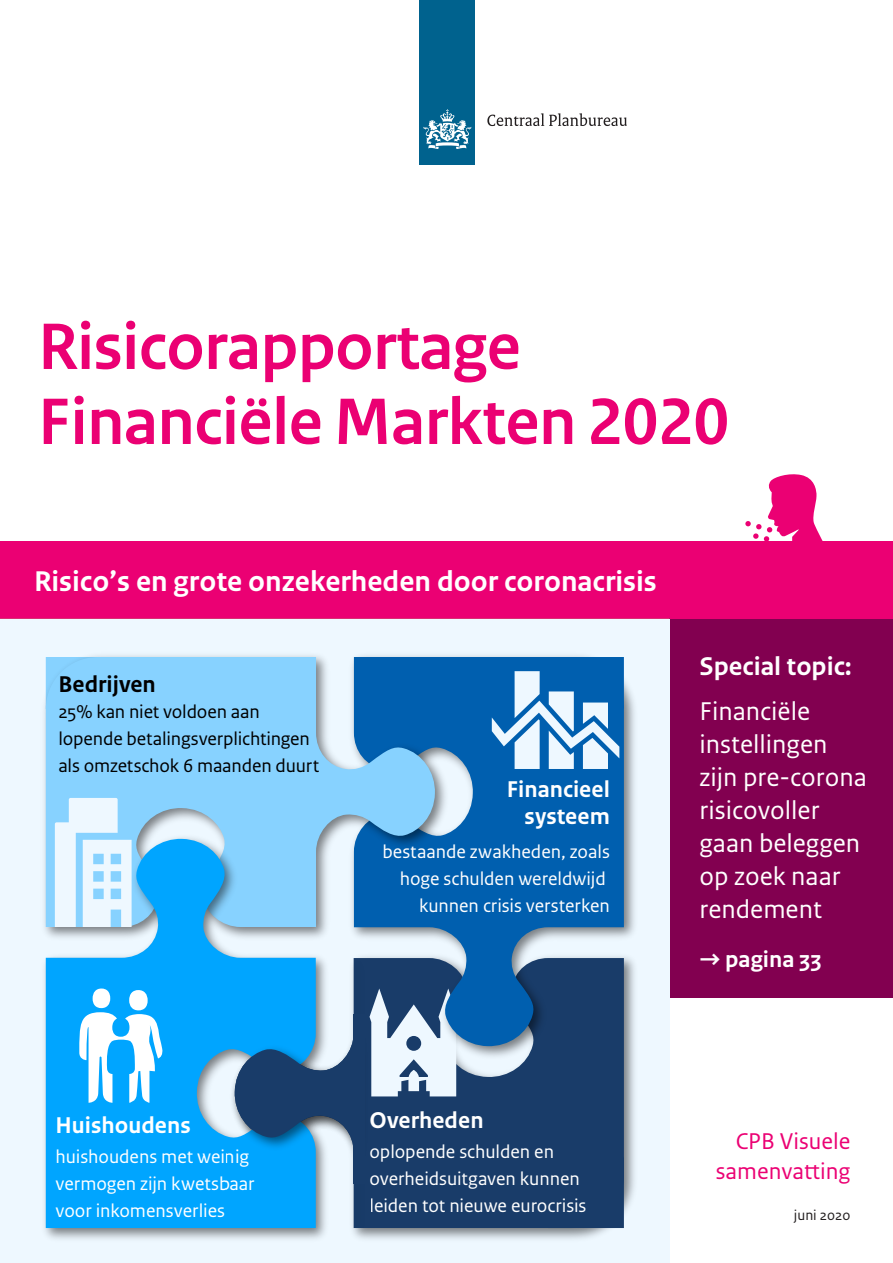
<style>
.page{position:relative;width:893px;height:1263px;background:#fff}
.page>*{position:absolute;margin:0;border:0;box-sizing:border-box;transform-origin:0 0}
.CPB_omslag_kop_1{font:700 69px/75px "Rijksoverheid Sans Heading";color:#eb0073}
.CPB_omslag_tekst_1_b{font:700 30px "Rijksoverheid Sans Text";color:#fff}
.CPB_omslag_tekst_1_b-2{font:27px/33px "Rijksoverheid Sans Text";color:#fff}
.CPB_omslag_tekst_1_b-3{font:700 27px "Rijksoverheid Sans Text";color:#fff}
.CPB_omslag_tekst_1_b-4{font:700 24px/27px "Rijksoverheid Sans Text";color:#fff;text-align:right}
.CPB_omslag_publicati{font:24px/30px "Rijksoverheid Sans Text";color:#eb0073;text-align:right}
.t1{font:700 24px "Rijksoverheid Sans Text";letter-spacing:.005em;color:#000}
.t2{font:19.5px/27px "Rijksoverheid Sans Text";letter-spacing:-.005em;color:#fff}
.t3{font:19.5px/27px "Rijksoverheid Sans Text";letter-spacing:-.01em;color:#000}
.CPB_omslag_maand_uit{font:15px "Rijksoverheid Sans Text";color:#231f20}
</style>
<div class="page">
<div style="left:420px;top:0;width:55px;height:165px;background:#00628e"></div>
<svg style="left:423px;top:109px;width:48px;height:40px"></svg>
<svg style="left:487px;top:113px;width:140px;height:13px"></svg>
<div style="left:670px;top:619px;width:223px;height:379px;background:#820050"></div>
<div style="left:0;top:541px;width:893px;height:78px;background:#eb0073"></div>
<div style="left:0;top:619px;width:670px;height:644px;background:#eef8ff"></div>
<img style="left:371px;top:1063px;width:264px;height:176px">
<div style="left:371px;top:1063px;width:253px;height:165px;background:#193c69"></div>
<svg style="left:371px;top:1063px;width:87px;height:33px"></svg>
<div style="left:548px;top:1157px;width:76px;height:71px;background:#193c69"></div>
<img style="left:371px;top:655px;width:264px;height:408px">
<svg style="left:371px;top:657px;width:253px;height:390px;background:#266ba8"></svg>
<img style="left:44px;top:655px;width:408px;height:289px">
<svg style="left:46px;top:657px;width:389px;height:270px;background:#73bbeb"></svg>
<svg style="left:55px;top:798px;width:77px;height:32px"></svg>
<img style="left:44px;top:830px;width:289px;height:409px">
<svg style="left:46px;top:838px;width:270px;height:390px;background:#40b8fb"></svg>
<div style="left:129px;top:990px;width:19px;height:20px;background:#fff;border-radius:50%"></div>
<div style="left:93px;top:988px;width:17px;height:20px;background:#fff;border-radius:50%"></div>
<svg style="left:79px;top:1012px;width:84px;height:91px;background:#86d4ff"></svg>
<svg style="left:492px;top:657px;width:132px;height:112px"></svg>
<img style="left:226px;top:949px;width:145px;height:290px">
<svg style="left:234px;top:958px;width:120px;height:270px"></svg>
<div style="left:354px;top:1014px;width:11px;height:169px;background:#193c69"></div>
<svg style="left:745px;top:474px;width:78px;height:67px"></svg>
<p class="CPB_omslag_kop_1" style="left:38px;top:310px;width:692px">Risicorapportage<br>Financiële Markten 2020</p>
<p class="CPB_omslag_tekst_1_b" style="left:34px;top:564px;width:624px">Risico’s en grote onzekerheden door coronacrisis</p>
<p class="t1" style="left:58px;top:670px;width:99px">Bedrijven</p>
<p class="t3" style="left:58px;top:699px;width:262px">25% kan niet voldoen aan lopende betalingsverplichtingen als omzetschok 6 maanden duurt</p>
<p class="CPB_omslag_tekst_1_b-4" style="left:507px;top:776px;width:104px">Financieel systeem</p>
<p class="t2" style="left:382px;top:838px;width:229px;text-align:right">bestaande zwakheden, zoals hoge schulden wereldwijd kunnen crisis versterken</p>
<p class="CPB_omslag_tekst_1_b-3" style="left:699px;top:650px;width:154px">Special topic:</p>
<p class="CPB_omslag_tekst_1_b-2" style="left:699px;top:695px;width:169px">Financiële instellingen zijn pre-corona risicovoller gaan beleggen op zoek naar rendement</p>
<p class="CPB_omslag_tekst_1_b-4" style="left:700px;top:946px;width:123px">→ pagina 33</p>
<p class="CPB_omslag_tekst_1_b-4" style="left:56px;top:1112px;width:137px">Huishoudens</p>
<p class="t2" style="left:56px;top:1144px;width:200px">huishoudens met weinig vermogen zijn kwetsbaar voor inkomensverlies</p>
<p class="CPB_omslag_tekst_1_b-4" style="left:370px;top:1107px;width:115px">Overheden</p>
<p class="t2" style="left:369px;top:1138px;width:218px">oplopende schulden en overheidsuitgaven kunnen leiden tot nieuwe eurocrisis</p>
<p class="CPB_omslag_publicati" style="left:716px;top:1126px;width:136px">CPB Visuele samenvatting</p>
<p class="CPB_omslag_maand_uit" style="left:794px;top:1207px;width:58px">juni 2020</p>
</div>
